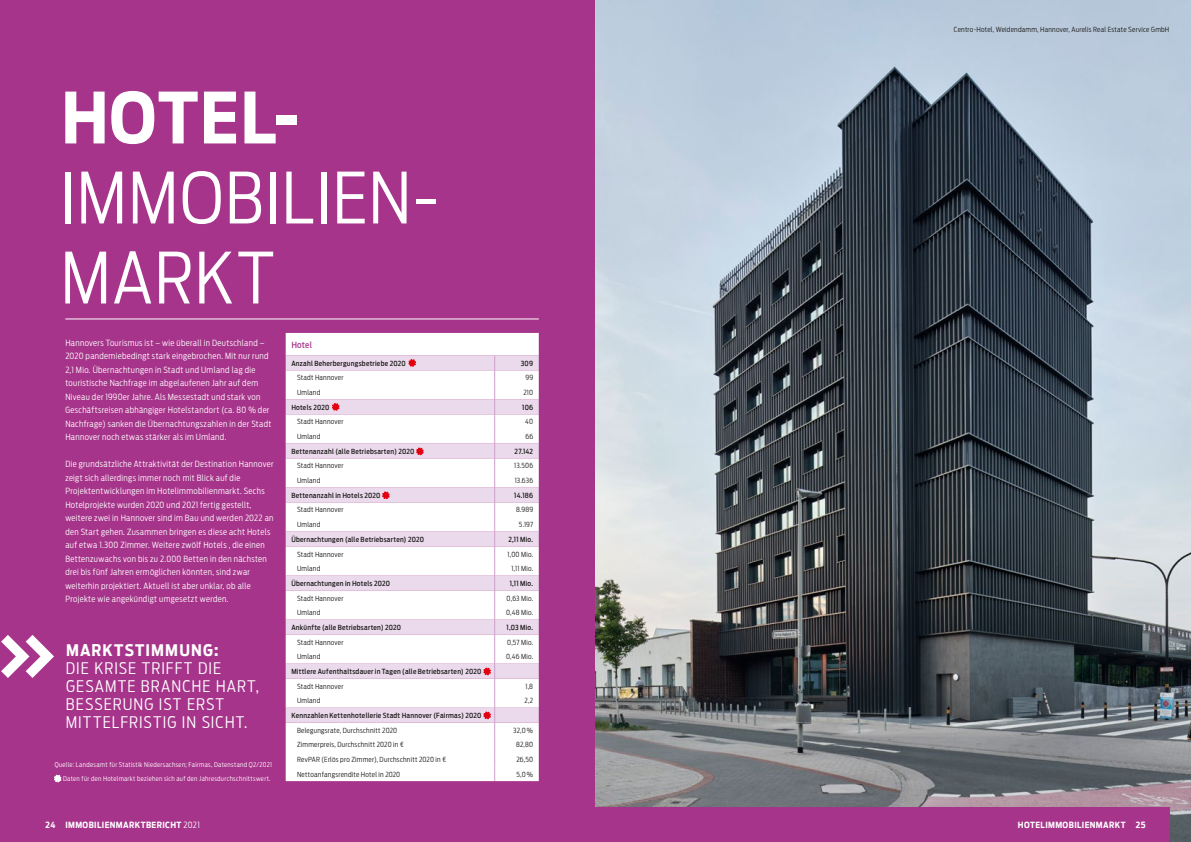
<style>
.page{position:relative;width:1191px;height:842px;background:#a7348b}
.page>*{position:absolute;margin:0;border:0;box-sizing:border-box;transform-origin:0 0}
.t1{font:300 70px/80px "Antenna Cond";letter-spacing:.02em;color:#fff}
.t2{font:700 70px "Antenna Cond";letter-spacing:.02em;color:#fff}
.t3{font:300 16px/18px "Antenna Cond";letter-spacing:.065em;color:#fff}
.t4{font:700 16px "Antenna Cond";letter-spacing:.07em;color:#fff}
.t5{font:300 8.5px/13.5px "Antenna Cond";letter-spacing:.04em;color:#fff}
.t6{font:700 8.5px "Antenna Cond";letter-spacing:.045em;color:#fff}
.t7{font:500 8.5px "Antenna Cond";letter-spacing:.03em;color:#a7348b}
.t8{font:300 7px "Antenna Cond";letter-spacing:.035em;color:#1a1a18}
.t9{font:500 7px "Antenna Cond";letter-spacing:.035em;color:#1a1a18}
.t10{font:300 6.5px/14.2px "Antenna Cond";letter-spacing:.05em;color:#fff;text-align:right}
.s1{font-weight:300}
</style>
<div class="page">
<img style="left:595px;top:0;width:596px;height:842px">
<div style="left:21px;top:808px;width:1148px;height:34px;background:#a7348b"></div>
<div style="left:286px;top:333px;width:253px;height:23px;background:#fff"></div>
<svg style="left:54px;top:775px;width:7px;height:7px"></svg>
<svg style="left:286px;top:356px;width:253px;height:425px;background:#f7f0f7"></svg>
<hr style="left:65px;top:318px;width:474px;height:1px;background:#fff">
<svg style="left:1px;top:635px;width:53px;height:43px"></svg>
<h1 class="t2" style="left:61px;top:76px;width:239px">HOTEL-</h1>
<h1 class="t1" style="left:60px;top:158px;width:379px">IMMOBILIEN-<br>MARKT</h1>
<p class="t5" style="left:65px;top:336px;width:207px">Hannovers Tourismus ist – wie überall in Deutschland – 2020 pandemiebedingt stark eingebrochen. Mit nur rund 2,1 Mio. Übernachtungen in Stadt und Umland lag die touristische Nachfrage im abgelaufenen Jahr auf dem Niveau der 1990er Jahre. Als Messestadt und stark von Geschäftsreisen abhängiger Hotelstandort (ca. 80 % der Nachfrage) sanken die Übernachtungszahlen in der Stadt Hannover noch etwas stärker als im Umland.</p>
<p class="t5" style="left:65px;top:458px;width:210px">Die grundsätzliche Attraktivität der Destination Hannover zeigt sich allerdings immer noch mit Blick auf die Projektentwicklungen im Hotelimmobilienmarkt. Sechs Hotelprojekte wurden 2020 und 2021 fertig gestellt, weitere zwei in Hannover sind im Bau und werden 2022 an den Start gehen. Zusammen bringen es diese acht Hotels auf etwa 1.300 Zimmer. Weitere zwölf Hotels , die einen Bettenzuwachs von bis zu 2.000 Betten in den nächsten drei bis fünf Jahren ermöglichen könnten, sind zwar weiterhin projektiert. Aktuell ist aber unklar, ob alle Projekte wie angekündigt umgesetzt werden.</p>
<h2 class="t4" style="left:66px;top:641px;width:154px">MARKTSTIMMUNG:</h2>
<h2 class="t3" style="left:66px;top:660px;width:195px">DIE KRISE TRIFFT DIE<br>GESAMTE BRANCHE HART,<br>BESSERUNG IST ERST<br>MITTELFRISTIG IN SICHT.</h2>
<p class="t10" style="left:55px;top:757px;width:219px">Quelle: Landesamt für Statistik Niedersachsen; Fairmas, Datenstand Q2/2021<br>Daten für den Hotelmarkt beziehen sich auf den Jahresdurchschnittswert.</p>
<p class="t7" style="left:291px;top:340px;width:22px">Hotel</p>
<p class="t9" style="left:291px;top:359px;width:116px">Anzahl Beherbergungsbetriebe 2020</p>
<p class="t9" style="left:521px;top:359px;width:14px">309</p>
<p class="t8" style="left:297px;top:374px;width:48px">Stadt Hannover</p>
<p class="t8" style="left:525px;top:374px;width:9px">99</p>
<p class="t8" style="left:297px;top:388px;width:25px">Umland</p>
<p class="t8" style="left:523px;top:388px;width:11px">210</p>
<p class="t9" style="left:291px;top:403px;width:39px">Hotels 2020</p>
<p class="t9" style="left:522px;top:403px;width:12px">106</p>
<p class="t8" style="left:297px;top:418px;width:48px">Stadt Hannover</p>
<p class="t8" style="left:525px;top:418px;width:9px">40</p>
<p class="t8" style="left:297px;top:432px;width:25px">Umland</p>
<p class="t8" style="left:525px;top:432px;width:9px">66</p>
<p class="t9" style="left:291px;top:447px;width:124px">Bettenanzahl (alle Betriebsarten) 2020</p>
<p class="t9" style="left:514px;top:447px;width:20px">27.142</p>
<p class="t8" style="left:297px;top:462px;width:48px">Stadt Hannover</p>
<p class="t8" style="left:514px;top:462px;width:20px">13.506</p>
<p class="t8" style="left:297px;top:477px;width:25px">Umland</p>
<p class="t8" style="left:514px;top:477px;width:20px">13.636</p>
<p class="t9" style="left:291px;top:491px;width:91px">Bettenanzahl in Hotels 2020</p>
<p class="t9" style="left:514px;top:491px;width:20px">14.186</p>
<p class="t8" style="left:297px;top:506px;width:48px">Stadt Hannover</p>
<p class="t8" style="left:516px;top:506px;width:18px">8.989</p>
<p class="t8" style="left:297px;top:521px;width:25px">Umland</p>
<p class="t8" style="left:519px;top:521px;width:16px">5.197</p>
<p class="t9" style="left:291px;top:535px;width:134px">Übernachtungen (alle Betriebsarten) 2020</p>
<p class="t9" style="left:508px;top:535px;width:26px">2,11 Mio.</p>
<p class="t8" style="left:297px;top:550px;width:48px">Stadt Hannover</p>
<p class="t8" style="left:507px;top:550px;width:27px">1,00 Mio.</p>
<p class="t8" style="left:297px;top:565px;width:25px">Umland</p>
<p class="t8" style="left:511px;top:565px;width:23px">1,11 Mio.</p>
<p class="t9" style="left:291px;top:579px;width:100px">Übernachtungen in Hotels 2020</p>
<p class="t9" style="left:510px;top:579px;width:25px">1,11 Mio.</p>
<p class="t8" style="left:297px;top:594px;width:48px">Stadt Hannover</p>
<p class="t8" style="left:506px;top:594px;width:28px">0,63 Mio.</p>
<p class="t8" style="left:297px;top:609px;width:25px">Umland</p>
<p class="t8" style="left:506px;top:609px;width:28px">0,48 Mio.</p>
<p class="t9" style="left:291px;top:623px;width:111px">Ankünfte (alle Betriebsarten) 2020</p>
<p class="t9" style="left:506px;top:623px;width:28px">1,03 Mio.</p>
<p class="t8" style="left:297px;top:638px;width:48px">Stadt Hannover</p>
<p class="t8" style="left:507px;top:638px;width:27px">0,57 Mio.</p>
<p class="t8" style="left:297px;top:653px;width:25px">Umland</p>
<p class="t8" style="left:506px;top:653px;width:28px">0,46 Mio.</p>
<p class="t9" style="left:291px;top:667px;width:191px">Mittlere Aufenthaltsdauer in Tagen (alle Betriebsarten) 2020</p>
<p class="t8" style="left:297px;top:682px;width:48px">Stadt Hannover</p>
<p class="t8" style="left:525px;top:682px;width:9px">1,8</p>
<p class="t8" style="left:297px;top:697px;width:25px">Umland</p>
<p class="t8" style="left:524px;top:697px;width:10px">2,2</p>
<p class="t9" style="left:291px;top:711px;width:191px">Kennzahlen Kettenhotellerie Stadt Hannover (Fairmas) 2020</p>
<p class="t8" style="left:297px;top:726px;width:102px">Belegungsrate, Durchschnitt 2020</p>
<p class="t8" style="left:513px;top:726px;width:21px">32,0 %</p>
<p class="t8" style="left:297px;top:741px;width:108px">Zimmerpreis, Durchschnitt 2020 in €</p>
<p class="t8" style="left:516px;top:741px;width:19px">82,80</p>
<p class="t8" style="left:297px;top:755px;width:151px">RevPAR (Erlös pro Zimmer), Durchschnitt 2020 in €</p>
<p class="t8" style="left:516px;top:755px;width:18px">26,50</p>
<p class="t8" style="left:297px;top:770px;width:105px">Nettoanfangsrendite Hotel in 2020</p>
<p class="t8" style="left:516px;top:770px;width:18px">5,0 %</p>
<p class="t8" style="left:954px;top:25px;width:217px">Centro-Hotel, Weidendamm, Hannover, Aurelis Real Estate Service GmbH</p>
<p class="t6" style="left:45px;top:819px;width:156px">24 IMMOBILIENMARKTBERICHT <span class="s1">2021</span></p>
<p class="t6" style="left:1018px;top:819px;width:129px">HOTELIMMOBILIENMARKT 25</p>
</div>
